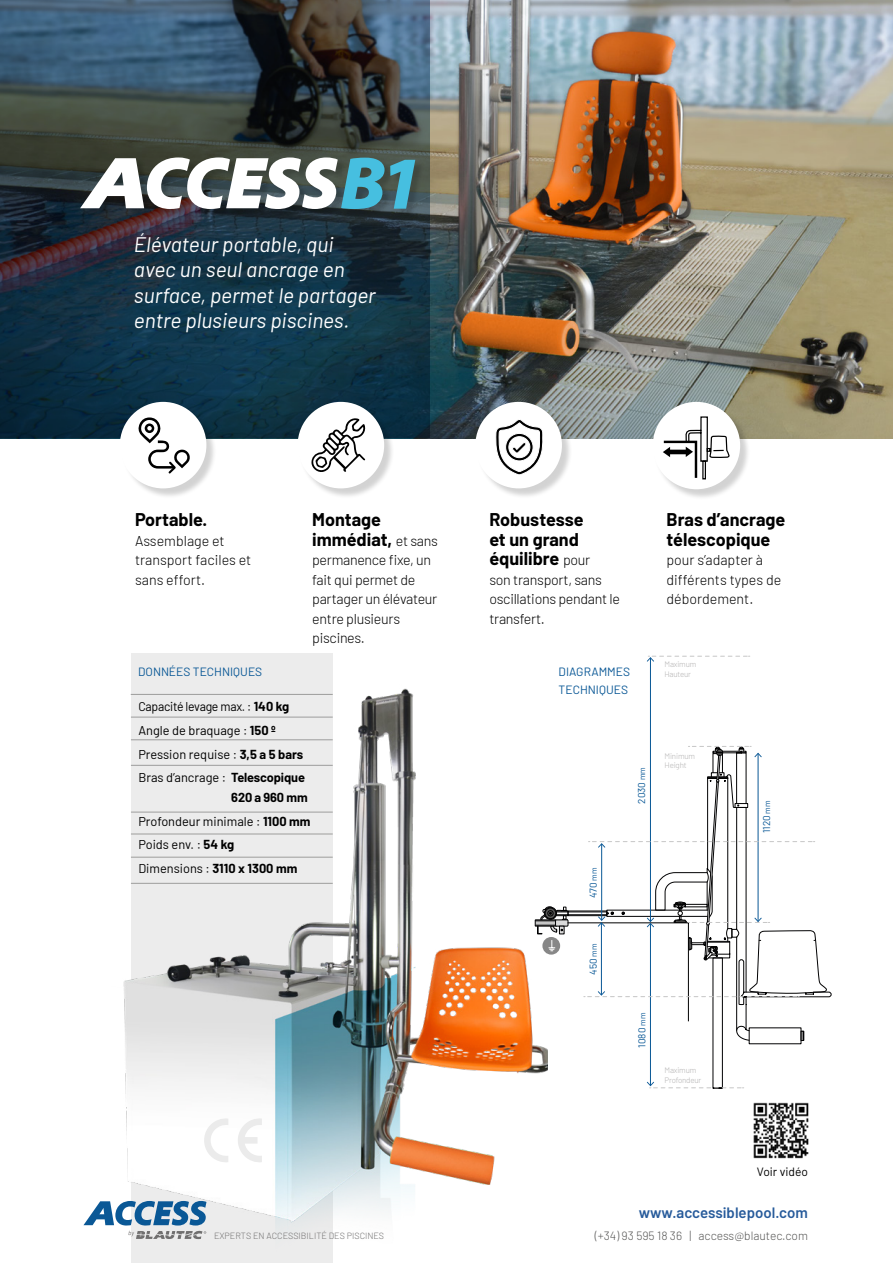
<style>
.page{position:relative;width:893px;height:1263px;background:#fff}
.page>*{position:absolute;margin:0;border:0;box-sizing:border-box;transform-origin:0 0}
.t1{font:italic 21px/25.5px "Barlow";color:#fff}
.t2{font:700 18px/19.5px "Barlow";color:#000}
.t3{font:600 15px "Barlow";color:#275b9b}
.t4{font:300 14.25px/19.5px "Barlow";letter-spacing:-.02em;color:#000}
.t5{font:300 14.25px/19.5px "Barlow";color:#000}
.t6{font:12.75px/23.7px "Barlow";color:#000;scale:.96 1}
.t7{font:12.75px/23.7px "Barlow";color:#000}
.t8{font:12px/17.7px "Barlow";color:#0a5896}
.t9{font:300 12px "Barlow";color:#575756}
.t10{font:12px "Barlow";color:#000}
.t11{font:10.05px "Barlow";color:#0a5896}
.t12{font:300 9px "Barlow";color:#706f6f}
.t13{font:300 7.95px/9.6px "Barlow";letter-spacing:-.02em;color:#b3b2b2}
.t14{font:300 7.95px/9.6px "Barlow";letter-spacing:-.02em;color:#b5b4b4}
.s1{font-weight:300;font-size:14.25px}
.s2{font-weight:700}
.s3{font-size:7.95px}
</style>
<div class="page">
<img style="left:753px;top:1102px;width:56px;height:57px">
<div style="left:131px;top:653px;width:202px;height:610px;background:#ececec"></div>
<img style="left:123px;top:688px;width:412px;height:552px">
<img style="left:429px;top:0;width:464px;height:438px">
<svg style="left:0;top:0;width:429px;height:438px;background:#243b48"></svg>
<div style="left:121px;top:403px;width:96px;height:96px;background:#000;opacity:.18"></div>
<div style="left:120px;top:402px;width:86px;height:86px;background:#fff;border-radius:50%"></div>
<div style="left:299px;top:403px;width:96px;height:96px;background:#000;opacity:.18"></div>
<div style="left:298px;top:402px;width:86px;height:86px;background:#fff;border-radius:50%"></div>
<div style="left:477px;top:403px;width:96px;height:96px;background:#000;opacity:.18"></div>
<div style="left:475px;top:402px;width:87px;height:86px;background:#fff;border-radius:50%"></div>
<div style="left:654px;top:403px;width:97px;height:97px;background:#000;opacity:.18"></div>
<div style="left:653px;top:402px;width:87px;height:87px;background:#fff;border-radius:50%"></div>
<hr style="left:131px;top:717px;width:202px;height:1px;background:#9d9d9c">
<hr style="left:131px;top:739px;width:202px;height:1px;background:#9d9d9c">
<hr style="left:131px;top:765px;width:202px;height:1px;background:#9d9d9c">
<hr style="left:131px;top:812px;width:202px;height:1px;background:#9d9d9c">
<hr style="left:131px;top:834px;width:202px;height:1px;background:#9d9d9c">
<hr style="left:131px;top:857px;width:202px;height:1px;background:#9d9d9c">
<hr style="left:131px;top:883px;width:202px;height:1px;background:#9d9d9c">
<svg style="left:311px;top:418px;width:55px;height:54px"></svg>
<svg style="left:236px;top:1118px;width:26px;height:45px"></svg>
<svg style="left:203px;top:1118px;width:25px;height:45px"></svg>
<hr style="left:131px;top:694px;width:202px;height:1px;background:#9d9d9c">
<div style="left:82px;top:159px;width:343px;height:59px;background:#000;opacity:.18"></div>
<svg style="left:80px;top:157px;width:335px;height:52px"></svg>
<hr style="left:650px;top:658px;width:1px;height:263px;background:#0a5896">
<svg style="left:647px;top:656px;width:103px;height:6px"></svg>
<svg style="left:535px;top:746px;width:296px;height:343px"></svg>
<svg style="left:495px;top:385px;width:49px;height:90px"></svg>
<svg style="left:138px;top:417px;width:52px;height:57px"></svg>
<svg style="left:661px;top:276px;width:69px;height:204px"></svg>
<svg style="left:83px;top:1201px;width:123px;height:38px"></svg>
<h1 class="t1" style="left:134px;top:230px;width:243px">Élévateur portable, qui avec un seul ancrage en surface, permet le partager entre plusieurs piscines.</h1>
<p class="t2" style="left:135px;top:508px;width:74px">Portable.</p>
<p class="t5" style="left:135px;top:530px;width:118px">Assemblage et transport faciles et sans effort.</p>
<p class="t8" style="left:138px;top:662px;width:126px">DONNÉES TECHNIQUES</p>
<p class="t2" style="left:312px;top:508px;width:127px">Montage immédiat, <span class="s1">et sans</span></p>
<p class="t4" style="left:312px;top:549px;width:127px">permanence fixe, un fait qui permet de partager un élévateur entre plusieurs piscines.</p>
<p class="t6" style="left:138px;top:694px;width:175px">Capacité levage max. : <span class="s2">140 kg<br></span>Angle de braquage : <span class="s2">150 º<br></span>Pression requise : <span class="s2">3,5 a 5 bars<br></span>Bras d’ancrage : <span class="s2">Telescopique</span></p>
<p class="t7" style="left:138px;top:784px;width:174px;text-indent:93px"><span class="s2">620 a 960 mm<br></span>Profondeur minimale : <span class="s2">1100 mm<br></span>Poids env. : <span class="s2">54 kg<br></span>Dimensions : <span class="s2">3110 x 1300 mm</span></p>
<p class="t2" style="left:489px;top:508px;width:102px">Robustesse et un grand équilibre <span class="s1">pour</span></p>
<p class="t4" style="left:489px;top:569px;width:132px">son transport, sans oscillations pendant le transfert.</p>
<p class="t8" style="left:559px;top:662px;width:73px">DIAGRAMMES<br>TECHNIQUES</p>
<p class="t2" style="left:666px;top:508px;width:120px">Bras d’ancrage télescopique</p>
<p class="t5" style="left:666px;top:549px;width:116px">pour s’adapter à différents types de débordement.</p>
<p class="t13" style="left:664px;top:659px;width:33px">Maximum<br>Hauteur</p>
<p class="t11" style="left:586px;top:898px;width:32px;rotate:-90deg">470 <span class="s3">mm</span></p>
<p class="t11" style="left:586px;top:975px;width:33px;rotate:-90deg">450 <span class="s3">mm</span></p>
<p class="t11" style="left:634px;top:804px;width:38px;rotate:-90deg">2030 <span class="s3">mm</span></p>
<p class="t14" style="left:664px;top:750px;width:32px">Minimum<br>Height</p>
<p class="t11" style="left:635px;top:1048px;width:37px;rotate:-90deg">1080 <span class="s3">mm</span></p>
<p class="t13" style="left:664px;top:1065px;width:38px">Maximum<br>Profondeur</p>
<p class="t11" style="left:759px;top:833px;width:34px;rotate:-90deg">1120 <span class="s3">mm</span></p>
<p class="t10" style="left:757px;top:1163px;width:53px">Voir vidéo</p>
<p class="t3" style="left:639px;top:1202px;width:171px">www.accessiblepool.com</p>
<p class="t12" style="left:214px;top:1230px;width:172px">EXPERTS EN ACCESSIBILITÉ DES PISCINES</p>
<p class="t9" style="left:595px;top:1227px;width:215px">(+34) 93 595 18 36 | access@blautec.com</p>
</div>
